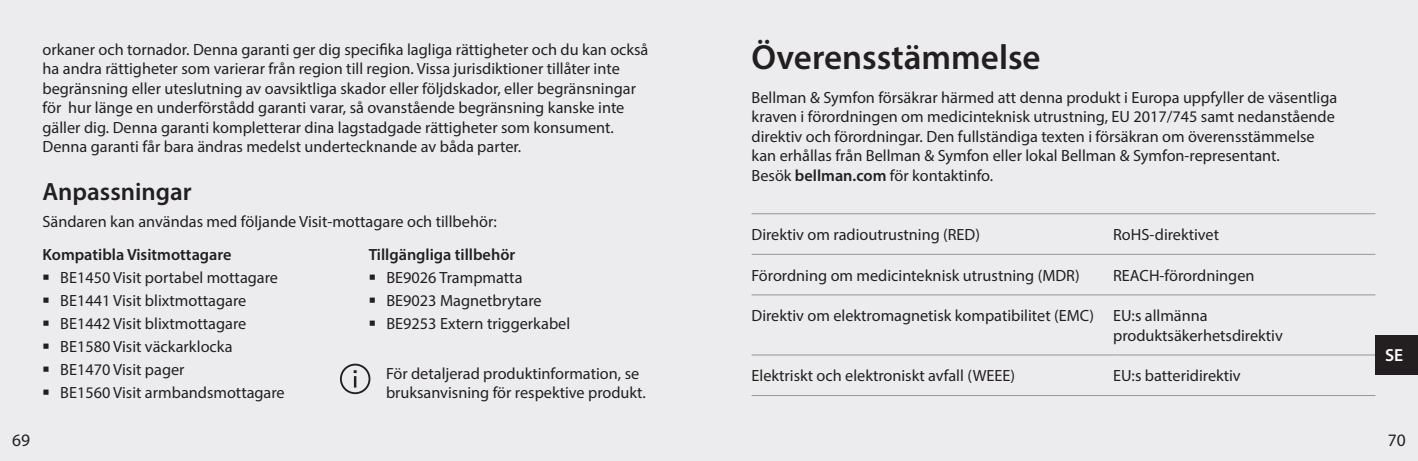
<style>
.page{position:relative;width:1418px;height:461px;background:#fff}
.page>*{position:absolute;margin:0;border:0;box-sizing:border-box;transform-origin:0 0}
.t1{font:600 35px "Myriad Pro";color:#231f20}
.t2{font:600 25px "Myriad Pro";color:#231f20}
.t3{font:17.5px "Myriad Pro";color:#231f20}
.t4{font:600 17.5px "Myriad Pro";color:#fff}
.t5{font:16.25px/19.5px "Myriad Pro";color:#231f20}
.t6{font:600 16.25px "Myriad Pro";color:#231f20}
.s1{font-weight:600}
</style>
<div class="page">
<div style="left:0;top:0;width:1417px;height:461px;background:#ececee"></div>
<hr style="left:751px;top:213px;width:362px;height:1px;background:#939598">
<hr style="left:1113px;top:213px;width:262px;height:1px;background:#939598">
<hr style="left:751px;top:254px;width:362px;height:1px;background:#939598">
<hr style="left:1113px;top:254px;width:262px;height:1px;background:#939598">
<hr style="left:751px;top:294px;width:362px;height:1px;background:#939598">
<hr style="left:1113px;top:294px;width:262px;height:1px;background:#939598">
<hr style="left:751px;top:354px;width:362px;height:1px;background:#939598">
<hr style="left:1113px;top:354px;width:262px;height:1px;background:#939598">
<hr style="left:751px;top:395px;width:362px;height:1px;background:#939598">
<hr style="left:1113px;top:395px;width:262px;height:1px;background:#939598">
<svg style="left:340px;top:363px;width:30px;height:31px"></svg>
<div style="left:1375px;top:335px;width:42px;height:39px;background:#231f20"></div>
<p class="t5" style="left:43px;top:39px;width:607px">orkaner och tornador. Denna garanti ger dig specifika lagliga rättigheter och du kan också ha andra rättigheter som varierar från region till region. Vissa jurisdiktioner tillåter inte begränsning eller uteslutning av oavsiktliga skador eller följdskador, eller begränsningar för hur länge en underförstådd garanti varar, så ovanstående begränsning kanske inte gäller dig. Denna garanti kompletterar dina lagstadgade rättigheter som konsument.<br>Denna garanti får bara ändras medelst undertecknande av båda parter.</p>
<p class="t2" style="left:43px;top:176px;width:151px">Anpassningar</p>
<p class="t5" style="left:43px;top:211px;width:456px">Sändaren kan användas med följande Visit-mottagare och tillbehör:</p>
<p class="t6" style="left:43px;top:244px;width:190px">Kompatibla Visitmottagare</p>
<p class="t5" style="left:43px;top:267px;width:237px">○ BE1450 Visit portabel mottagare</p>
<p class="t5" style="left:43px;top:290px;width:205px">○ BE1441 Visit blixtmottagare</p>
<p class="t5" style="left:43px;top:313px;width:205px">○ BE1442 Visit blixtmottagare</p>
<p class="t5" style="left:43px;top:336px;width:192px">○ BE1580 Visit väckarklocka</p>
<p class="t5" style="left:43px;top:359px;width:144px">○ BE1470 Visit pager</p>
<p class="t5" style="left:43px;top:382px;width:244px">○ BE1560 Visit armbandsmottagare</p>
<p class="t6" style="left:369px;top:244px;width:148px">Tillgängliga tillbehör</p>
<p class="t5" style="left:369px;top:267px;width:155px">○ BE9026 Trampmatta</p>
<p class="t5" style="left:369px;top:290px;width:174px">○ BE9023 Magnetbrytare</p>
<p class="t5" style="left:369px;top:313px;width:203px">○ BE9253 Extern triggerkabel</p>
<p class="t5" style="left:386px;top:363px;width:261px">För detaljerad produktinformation, se bruksanvisning för respektive produkt.</p>
<p class="t1" style="left:751px;top:35px;width:290px">Överensstämmelse</p>
<p class="t5" style="left:751px;top:87px;width:587px">Bellman &amp; Symfon försäkrar härmed att denna produkt i Europa uppfyller de väsentliga kraven i förordningen om medicinteknisk utrustning, EU 2017/745 samt nedanstående direktiv och förordningar. Den fullständiga texten i försäkran om överensstämmelse kan erhållas från Bellman &amp; Symfon eller lokal Bellman &amp; Symfon-representant.<br>Besök <span class="s1">bellman.com</span> för kontaktinfo.</p>
<p class="t5" style="left:751px;top:225px;width:230px">Direktiv om radioutrustning (RED)</p>
<p class="t5" style="left:1113px;top:225px;width:107px">RoHS-direktivet</p>
<p class="t5" style="left:751px;top:265px;width:329px">Förordning om medicinteknisk utrustning (MDR)</p>
<p class="t5" style="left:1113px;top:265px;width:143px">REACH-förordningen</p>
<p class="t5" style="left:751px;top:306px;width:344px">Direktiv om elektromagnetisk kompatibilitet (EMC)</p>
<p class="t5" style="left:1113px;top:306px;width:171px">EU:s allmänna produktsäkerhetsdirektiv</p>
<p class="t5" style="left:751px;top:366px;width:265px">Elektriskt och elektroniskt avfall (WEEE)</p>
<p class="t5" style="left:1113px;top:366px;width:129px">EU:s batteridirektiv</p>
<p class="t4" style="left:1384px;top:344px;width:20px">SE</p>
<p class="t3" style="left:12px;top:429px;width:19px">69</p>
<p class="t3" style="left:1387px;top:429px;width:19px">70</p>
</div>
